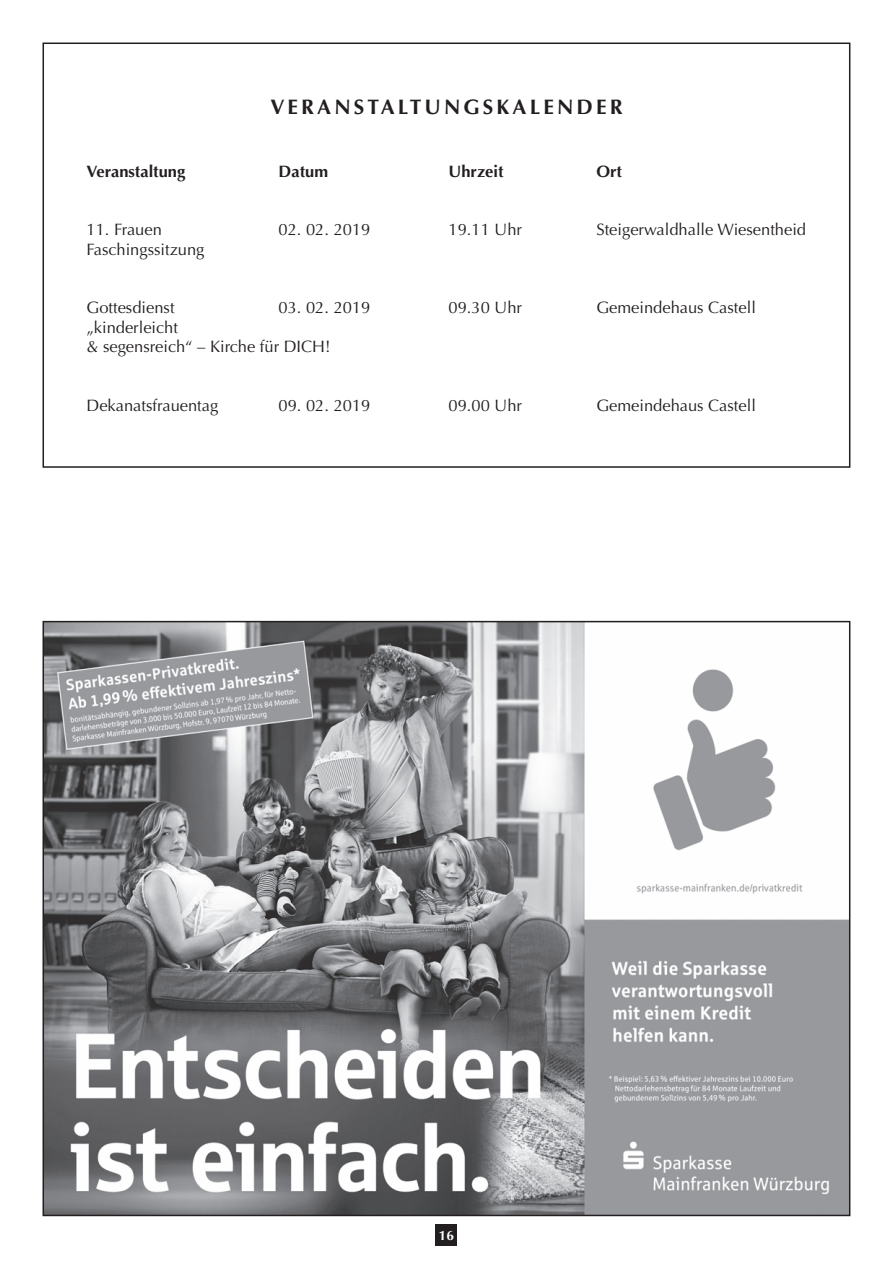
<style>
.page{position:relative;width:893px;height:1263px;background:#fff}
.page>*{position:absolute;margin:0;border:0;box-sizing:border-box;transform-origin:0 0}
.t1{font:700 21px "Optima";letter-spacing:.15em;color:#231f20}
.t2{font:16.5px/19.5px "Optima";color:#231f20}
.t3{font:700 16.5px "Optima";color:#231f20}
.t4{font:700 13.5px "Optima";color:#fff}
</style>
<div class="page">
<div style="left:436px;top:1225px;width:21px;height:21px;background:#231f20"></div>
<div style="left:43px;top:43px;width:807px;height:425px;border:2px solid #231f20"></div>
<img style="left:46px;top:624px;width:801px;height:589px">
<p class="t1" style="left:270px;top:95px;width:354px">VERANSTALTUNGSKALENDER</p>
<p class="t3" style="left:87px;top:162px;width:100px">Veranstaltung</p>
<p class="t3" style="left:279px;top:162px;width:51px">Datum</p>
<p class="t3" style="left:449px;top:162px;width:57px">Uhrzeit</p>
<p class="t3" style="left:596px;top:162px;width:27px">Ort</p>
<p class="t2" style="left:87px;top:220px;width:77px">11. Frauen</p>
<p class="t2" style="left:279px;top:220px;width:93px">02. 02. 2019</p>
<p class="t2" style="left:449px;top:220px;width:75px">19.11 Uhr</p>
<p class="t2" style="left:596px;top:220px;width:211px">Steigerwaldhalle Wiesentheid</p>
<p class="t2" style="left:87px;top:240px;width:120px">Faschingssitzung</p>
<p class="t2" style="left:87px;top:298px;width:90px">Gottesdienst</p>
<p class="t2" style="left:279px;top:298px;width:93px">03. 02. 2019</p>
<p class="t2" style="left:449px;top:298px;width:75px">09.30 Uhr</p>
<p class="t2" style="left:596px;top:298px;width:161px">Gemeindehaus Castell</p>
<p class="t2" style="left:87px;top:318px;width:245px">„kinderleicht<br>&amp; segensreich“ – Kirche für DICH!</p>
<p class="t2" style="left:87px;top:396px;width:133px">Dekanatsfrauentag</p>
<p class="t2" style="left:279px;top:396px;width:93px">09. 02. 2019</p>
<p class="t2" style="left:449px;top:396px;width:75px">09.00 Uhr</p>
<p class="t2" style="left:596px;top:396px;width:161px">Gemeindehaus Castell</p>
<p class="t4" style="left:439px;top:1227px;width:17px">16</p>
</div>
